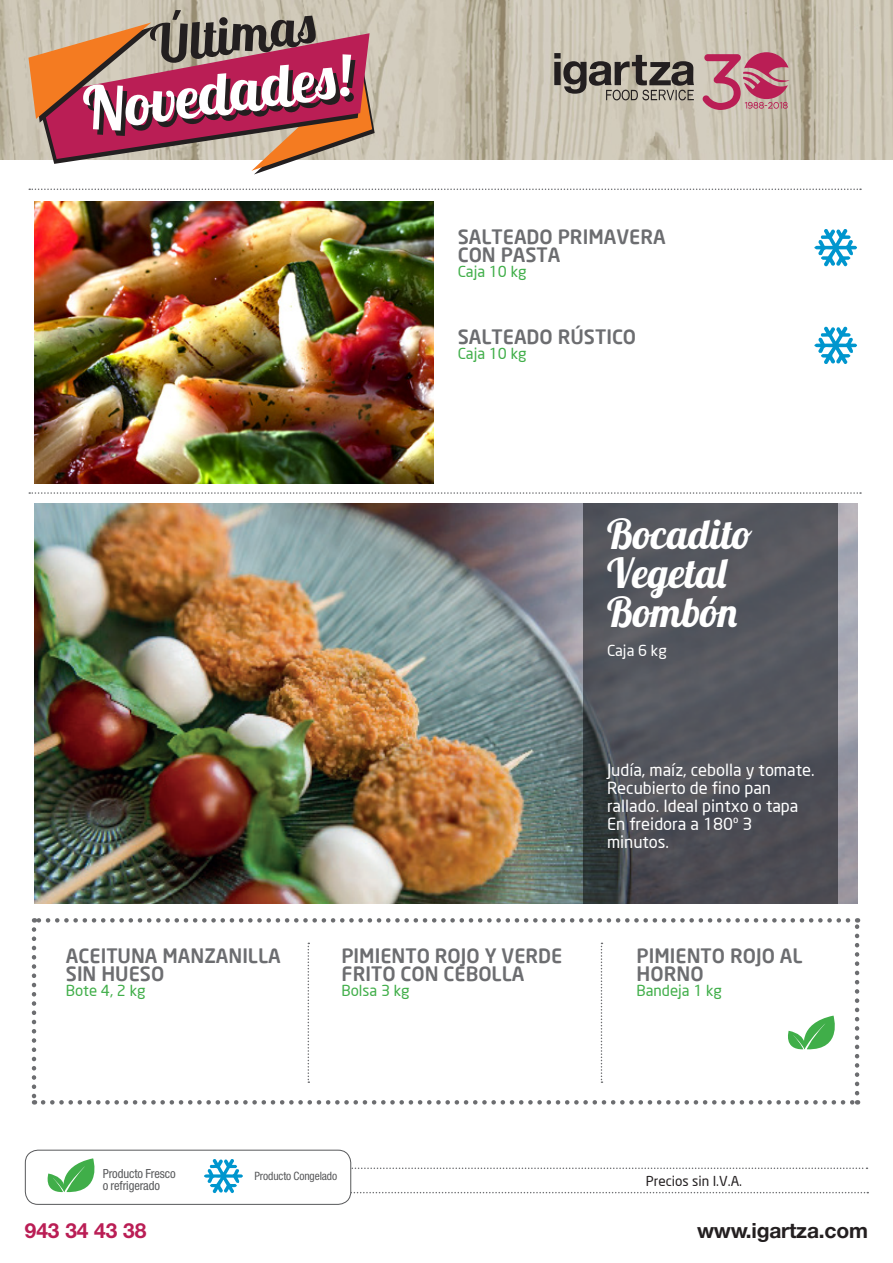
<style>
.page{position:relative;width:893px;height:1263px;background:#fff}
.page>*{position:absolute;margin:0;border:0;box-sizing:border-box;transform-origin:0 0}
.t1{font:700 60px "Lobster Two";color:#fff}
.t2{font:700 52.5px "Lobster Two";color:#231f20}
.t3{font:41.25px/39px "Lobster 1.4";color:#fff}
.t4{font:22.5px "NH75";letter-spacing:-.01em;color:#231f20}
.t5{font:22.5px "NH75";letter-spacing:-.01em;color:#ba1e55}
.t6{font:500 19.5px/18px "Neo Sans";color:#6c6d70}
.t7{font:16.5px/18px "Neo Sans";color:#fff}
.t8{font:15px "Neo Sans";color:#40ae49}
.t9{font:15px "Neo Sans";color:#fff}
.t10{font:13.5px "NH57";letter-spacing:-.01em;color:#57585a}
.t11{font:13.5px "Neo Sans";color:#231f20}
.t12{font:12.3px "NH57";letter-spacing:-.01em;color:#57585a}
</style>
<div class="page">
<svg style="left:32px;top:929px;width:4px;height:175px"></svg>
<svg style="left:43px;top:1100px;width:815px;height:4px"></svg>
<svg style="left:855px;top:918px;width:4px;height:175px"></svg>
<svg style="left:34px;top:918px;width:814px;height:4px"></svg>
<img style="left:34px;top:201px;width:399px;height:282px">
<img style="left:34px;top:503px;width:823px;height:400px">
<svg style="left:583px;top:503px;width:255px;height:400px;background:#505259"></svg>
<svg style="left:29px;top:189px;width:832px;height:1px"></svg>
<svg style="left:308px;top:943px;width:1px;height:140px"></svg>
<svg style="left:601px;top:943px;width:1px;height:140px"></svg>
<svg style="left:29px;top:492px;width:832px;height:2px"></svg>
<div style="left:25px;top:1150px;width:326px;height:55px;border:1px solid #57585a;border-radius:13px"></div>
<svg style="left:47px;top:1158px;width:821px;height:35px"></svg>
<svg style="left:814px;top:229px;width:43px;height:38px"></svg>
<svg style="left:814px;top:326px;width:43px;height:38px"></svg>
<svg style="left:788px;top:1015px;width:47px;height:35px"></svg>
<img style="left:0;top:0;width:893px;height:159px">
<svg style="left:554px;top:53px;width:140px;height:47px;background:#8e887e"></svg>
<svg style="left:702px;top:52px;width:87px;height:58px;background:#c27b89"></svg>
<svg style="left:28px;top:23px;width:347px;height:151px;background:#c36f77"></svg>
<p class="t2" style="left:151px;top:-2px;width:169px;rotate:3deg">Últimas</p>
<p class="t1" style="left:85px;top:45px;width:272px;rotate:3deg">Novedades!</p>
<p class="t6" style="left:458px;top:227px;width:210px">SALTEADO PRIMAVERA<br>CON PASTA</p>
<p class="t8" style="left:458px;top:262px;width:70px">Caja 10 kg</p>
<p class="t6" style="left:458px;top:327px;width:180px">SALTEADO RÚSTICO</p>
<p class="t8" style="left:458px;top:344px;width:70px">Caja 10 kg</p>
<p class="t3" style="left:607px;top:514px;width:147px">Bocadito<br>Vegetal<br>Bombón</p>
<p class="t9" style="left:607px;top:641px;width:61px">Caja 6 kg</p>
<p class="t7" style="left:607px;top:761px;width:209px">Judía, maíz, cebolla y tomate.<br>Recubierto de fino pan rallado. Ideal pintxo o tapa</p>
<p class="t7" style="left:607px;top:815px;width:147px">En freidora a 180º 3 minutos.</p>
<p class="t6" style="left:66px;top:946px;width:216px">ACEITUNA MANZANILLA<br>SIN HUESO</p>
<p class="t8" style="left:66px;top:981px;width:81px">Bote 4, 2 kg</p>
<p class="t6" style="left:341px;top:946px;width:223px">PIMIENTO ROJO Y VERDE<br>FRITO CON CEBOLLA</p>
<p class="t8" style="left:341px;top:981px;width:70px">Bolsa 3 kg</p>
<p class="t6" style="left:637px;top:946px;width:167px">PIMIENTO ROJO AL<br>HORNO</p>
<p class="t8" style="left:637px;top:981px;width:87px">Bandeja 1 kg</p>
<p class="t10" style="left:103px;top:1164px;width:74px">Producto Fresco</p>
<p class="t10" style="left:103px;top:1176px;width:59px">o refrigerado</p>
<p class="t12" style="left:254px;top:1168px;width:84px">Producto Congelado</p>
<p class="t11" style="left:646px;top:1173px;width:98px">Precios sin I.V.A.</p>
<p class="t5" style="left:25px;top:1215px;width:123px">943 34 43 38</p>
<p class="t4" style="left:697px;top:1215px;width:173px">www.igartza.com</p>
</div>
